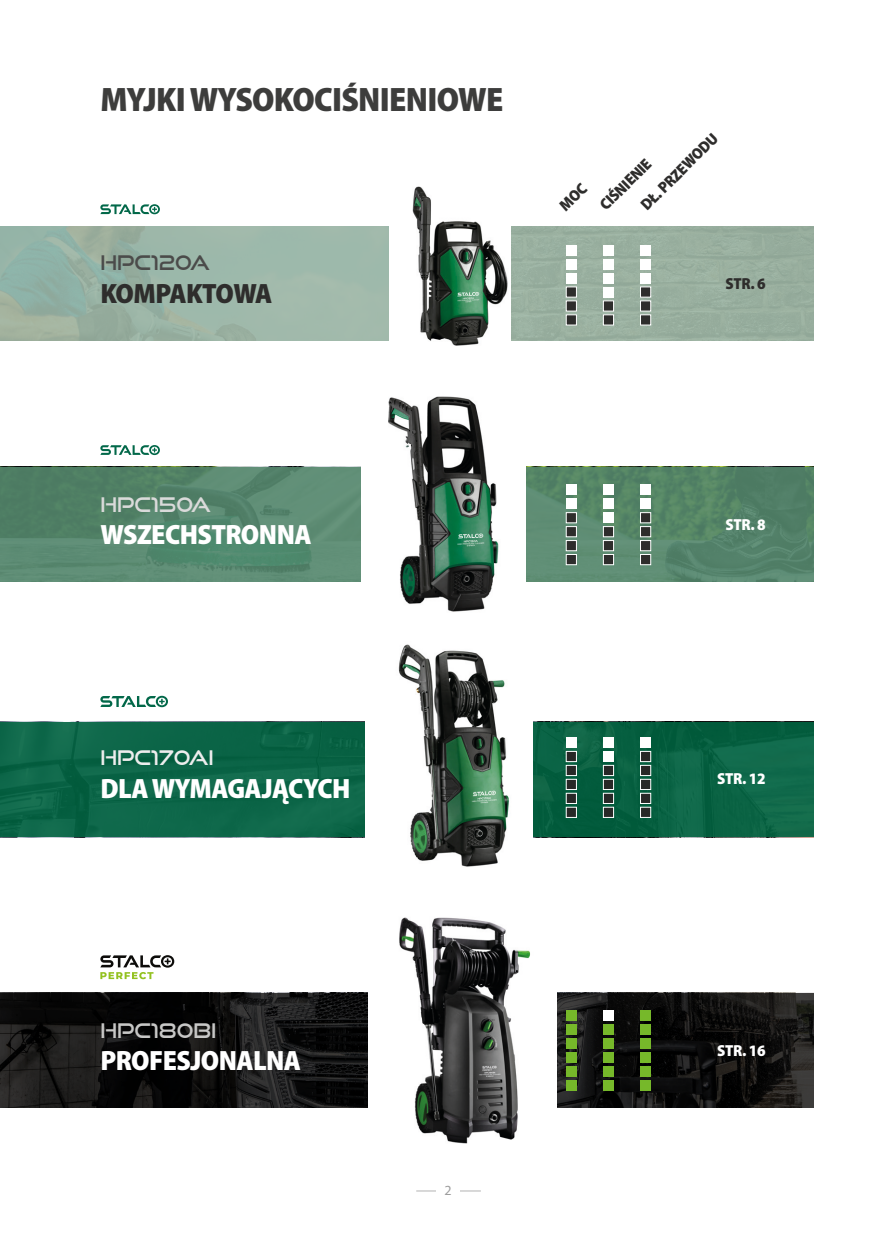
<style>
.page{position:relative;width:896px;height:1248px;background:#fff}
.page>*{position:absolute;margin:0;border:0;box-sizing:border-box;transform-origin:0 0}
.odstep{font:900 semi-condensed 34px "Myriad Pro";letter-spacing:-.02em;color:#3d3d3c}
.odstep-2{font:900 semi-condensed 28px "Myriad Pro";letter-spacing:-.02em;color:#fff}
.odstep-3{font:900 semi-condensed 28px "Myriad Pro";letter-spacing:-.025em;color:#2e2d2c}
.t1{font:20px "Good Times Rg";color:#ededed}
.t2{font:20px "Good Times Rg";color:#c7c7c6}
.t3{font:20px "Good Times Rg";color:#4b4b4a}
.t4{font:20px "Good Times Rg";color:#dadada}
.odstep-4{font:900 semi-condensed 16px "Myriad Pro";color:#2e2d2c}
.odstep-5{font:900 semi-condensed 16px "Myriad Pro";letter-spacing:-.02em;color:#fff}
.t5{font:14px "Myriad Pro";color:#9d9d9d}
</style>
<div class="page">
<div style="left:0;top:226px;width:814px;height:114px;background:#9eb7a6"></div>
<svg style="left:0;top:466px;width:814px;height:115px;background:#58876d"></svg>
<div style="left:0;top:722px;width:814px;height:115px;background:#0c6547"></div>
<svg style="left:0;top:992px;width:814px;height:115px;background:#131313"></svg>
<img style="left:389px;top:186px;width:122px;height:160px">
<img style="left:362px;top:396px;width:163px;height:216px">
<img style="left:365px;top:644px;width:167px;height:223px">
<img style="left:368px;top:917px;width:188px;height:227px">
<hr style="left:416px;top:1190px;width:65px;height:1px;background:#b2b2b2">
<div style="left:436px;top:1184px;width:24px;height:21px;background:#fff"></div>
<div style="left:566px;top:245px;width:10px;height:10px;background:#fff"></div>
<div style="left:566px;top:259px;width:10px;height:10px;background:#fff"></div>
<div style="left:566px;top:273px;width:10px;height:10px;background:#fff"></div>
<div style="left:566px;top:287px;width:11px;height:10px;background:#2e2d2c;border:1px solid #fff"></div>
<div style="left:566px;top:300px;width:11px;height:11px;background:#2e2d2c;border:1px solid #fff"></div>
<div style="left:566px;top:314px;width:11px;height:11px;background:#2e2d2c;border:1px solid #fff"></div>
<div style="left:566px;top:484px;width:10px;height:11px;background:#fff"></div>
<div style="left:566px;top:498px;width:10px;height:11px;background:#fff"></div>
<div style="left:566px;top:512px;width:11px;height:11px;background:#2e2d2c;border:1px solid #fff"></div>
<div style="left:566px;top:526px;width:11px;height:11px;background:#2e2d2c;border:1px solid #fff"></div>
<div style="left:566px;top:540px;width:11px;height:11px;background:#2e2d2c;border:1px solid #fff"></div>
<div style="left:566px;top:554px;width:11px;height:11px;background:#2e2d2c;border:1px solid #fff"></div>
<div style="left:566px;top:737px;width:10px;height:10px;background:#fff"></div>
<div style="left:566px;top:751px;width:11px;height:10px;background:#282827;border:1px solid #fff"></div>
<div style="left:566px;top:765px;width:11px;height:10px;background:#282827;border:1px solid #fff"></div>
<div style="left:566px;top:779px;width:11px;height:10px;background:#282827;border:1px solid #fff"></div>
<div style="left:566px;top:793px;width:11px;height:10px;background:#282827;border:1px solid #fff"></div>
<div style="left:566px;top:806px;width:11px;height:11px;background:#282827;border:1px solid #fff"></div>
<div style="left:566px;top:1010px;width:10px;height:10px;background:#76b82a"></div>
<div style="left:566px;top:1024px;width:10px;height:10px;background:#76b82a"></div>
<div style="left:566px;top:1038px;width:10px;height:10px;background:#76b82a"></div>
<div style="left:566px;top:1052px;width:10px;height:10px;background:#76b82a"></div>
<div style="left:566px;top:1065px;width:10px;height:11px;background:#76b82a"></div>
<div style="left:566px;top:1079px;width:10px;height:11px;background:#76b82a"></div>
<div style="left:603px;top:245px;width:10px;height:10px;background:#fff"></div>
<div style="left:603px;top:259px;width:10px;height:10px;background:#fff"></div>
<div style="left:603px;top:273px;width:10px;height:10px;background:#fff"></div>
<div style="left:603px;top:287px;width:10px;height:10px;background:#fff"></div>
<div style="left:603px;top:300px;width:11px;height:11px;background:#2e2d2c;border:1px solid #fff"></div>
<div style="left:603px;top:314px;width:11px;height:11px;background:#2e2d2c;border:1px solid #fff"></div>
<div style="left:603px;top:484px;width:10px;height:11px;background:#fff"></div>
<div style="left:603px;top:498px;width:10px;height:11px;background:#fff"></div>
<div style="left:603px;top:512px;width:10px;height:11px;background:#fff"></div>
<div style="left:603px;top:526px;width:11px;height:11px;background:#2e2d2c;border:1px solid #fff"></div>
<div style="left:603px;top:540px;width:11px;height:11px;background:#2e2d2c;border:1px solid #fff"></div>
<div style="left:603px;top:554px;width:11px;height:11px;background:#2e2d2c;border:1px solid #fff"></div>
<div style="left:603px;top:737px;width:10px;height:10px;background:#fff"></div>
<div style="left:603px;top:751px;width:10px;height:10px;background:#fff"></div>
<div style="left:603px;top:765px;width:11px;height:10px;background:#282827;border:1px solid #fff"></div>
<div style="left:603px;top:779px;width:11px;height:10px;background:#282827;border:1px solid #fff"></div>
<div style="left:603px;top:793px;width:11px;height:10px;background:#282827;border:1px solid #fff"></div>
<div style="left:603px;top:806px;width:11px;height:11px;background:#282827;border:1px solid #fff"></div>
<div style="left:603px;top:1010px;width:10px;height:10px;background:#fff"></div>
<div style="left:603px;top:1024px;width:10px;height:10px;background:#76b82a"></div>
<div style="left:603px;top:1038px;width:10px;height:10px;background:#76b82a"></div>
<div style="left:603px;top:1052px;width:10px;height:10px;background:#76b82a"></div>
<div style="left:603px;top:1065px;width:10px;height:11px;background:#76b82a"></div>
<div style="left:603px;top:1079px;width:10px;height:11px;background:#76b82a"></div>
<div style="left:640px;top:245px;width:11px;height:10px;background:#fff"></div>
<div style="left:640px;top:259px;width:11px;height:10px;background:#fff"></div>
<div style="left:640px;top:273px;width:11px;height:10px;background:#fff"></div>
<div style="left:640px;top:287px;width:11px;height:10px;background:#2e2d2c;border:1px solid #fff"></div>
<div style="left:640px;top:300px;width:11px;height:11px;background:#2e2d2c;border:1px solid #fff"></div>
<div style="left:640px;top:314px;width:11px;height:11px;background:#2e2d2c;border:1px solid #fff"></div>
<div style="left:640px;top:484px;width:11px;height:11px;background:#fff"></div>
<div style="left:640px;top:498px;width:11px;height:11px;background:#fff"></div>
<div style="left:640px;top:512px;width:11px;height:11px;background:#2e2d2c;border:1px solid #fff"></div>
<div style="left:640px;top:526px;width:11px;height:11px;background:#2e2d2c;border:1px solid #fff"></div>
<div style="left:640px;top:540px;width:11px;height:11px;background:#2e2d2c;border:1px solid #fff"></div>
<div style="left:640px;top:554px;width:11px;height:11px;background:#2e2d2c;border:1px solid #fff"></div>
<div style="left:640px;top:737px;width:11px;height:10px;background:#fff"></div>
<div style="left:640px;top:751px;width:11px;height:10px;background:#282827;border:1px solid #fff"></div>
<div style="left:640px;top:765px;width:11px;height:10px;background:#282827;border:1px solid #fff"></div>
<div style="left:640px;top:779px;width:11px;height:10px;background:#282827;border:1px solid #fff"></div>
<div style="left:640px;top:793px;width:11px;height:10px;background:#282827;border:1px solid #fff"></div>
<div style="left:640px;top:806px;width:11px;height:11px;background:#282827;border:1px solid #fff"></div>
<div style="left:640px;top:1010px;width:11px;height:10px;background:#76b82a"></div>
<div style="left:640px;top:1024px;width:11px;height:10px;background:#76b82a"></div>
<div style="left:640px;top:1038px;width:11px;height:10px;background:#76b82a"></div>
<div style="left:640px;top:1052px;width:11px;height:10px;background:#76b82a"></div>
<div style="left:640px;top:1065px;width:11px;height:11px;background:#76b82a"></div>
<div style="left:640px;top:1079px;width:11px;height:11px;background:#76b82a"></div>
<svg style="left:100px;top:204px;width:60px;height:10px"></svg>
<svg style="left:100px;top:445px;width:60px;height:10px"></svg>
<svg style="left:100px;top:695px;width:68px;height:12px"></svg>
<svg style="left:100px;top:955px;width:74px;height:24px"></svg>
<p class="odstep" style="left:100px;top:80px;width:405px">MYJKI WYSOKOCIŚNIENIOWE</p>
<p class="t3" style="left:100px;top:251px;width:111px">HPC120A</p>
<p class="odstep-3" style="left:100px;top:277px;width:174px">KOMPAKTOWA</p>
<p class="t4" style="left:100px;top:493px;width:112px">HPC150A</p>
<p class="odstep-2" style="left:100px;top:519px;width:213px">WSZECHSTRONNA</p>
<p class="t1" style="left:100px;top:745px;width:115px">HPC170AI</p>
<p class="odstep-2" style="left:100px;top:772px;width:252px">DLA WYMAGAJĄCYCH</p>
<p class="t2" style="left:100px;top:1018px;width:118px">HPC180BI</p>
<p class="odstep-2" style="left:100px;top:1045px;width:202px">PROFESJONALNA</p>
<p class="t5" style="left:444px;top:1181px;width:9px">2</p>
<p class="odstep-4" style="left:637px;top:201px;width:103px;rotate:-45deg">DŁ. PRZEWODU</p>
<p class="odstep-4" style="left:596px;top:201px;width:67px;rotate:-45deg">CIŚNIENIE</p>
<p class="odstep-4" style="left:725px;top:274px;width:42px">STR. 6</p>
<p class="odstep-5" style="left:725px;top:515px;width:42px">STR. 8</p>
<p class="odstep-5" style="left:717px;top:769px;width:50px">STR. 12</p>
<p class="odstep-5" style="left:717px;top:1041px;width:50px">STR. 16</p>
</div>
